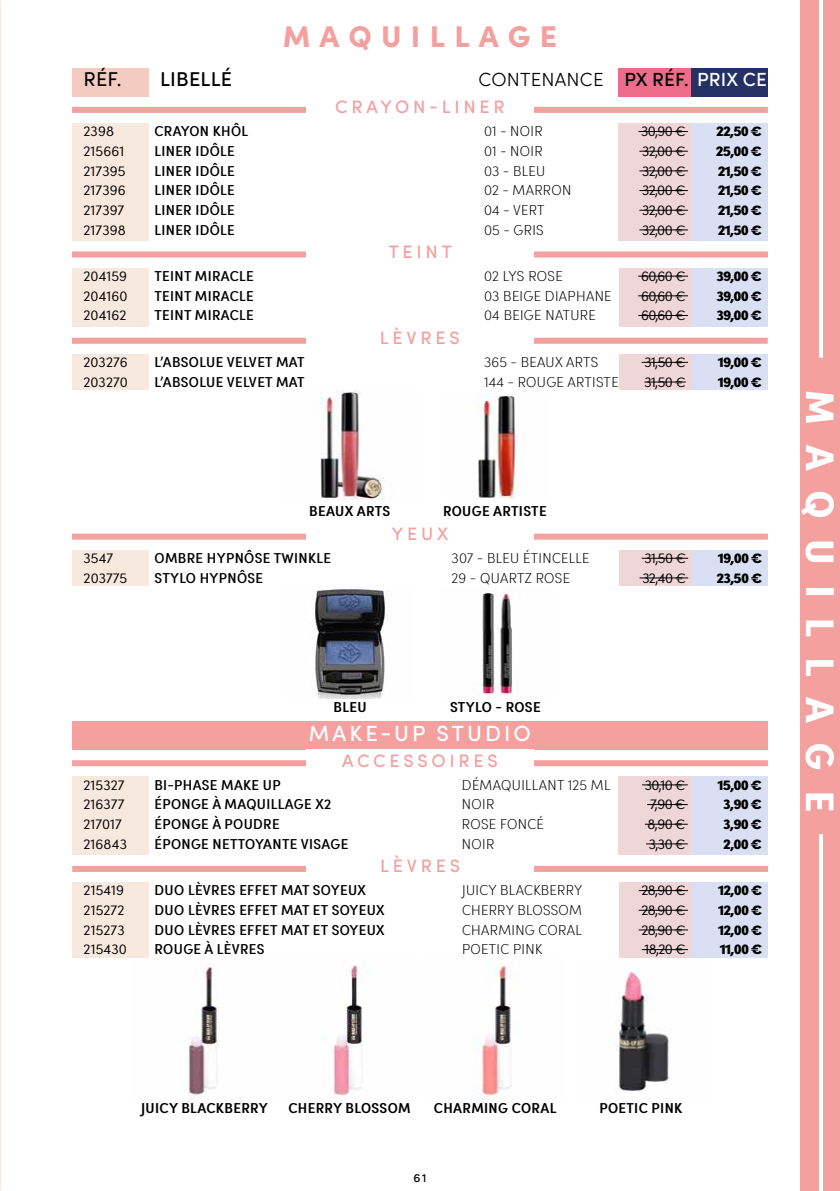
<style>
.page{position:relative;width:840px;height:1191px;background:#fff}
.page>*{position:absolute;margin:0;border:0;box-sizing:border-box;transform-origin:0 0}
.t1{font:700 40px "Sofia Pro Condensed";letter-spacing:.41em;color:#fff;scale:1.25 1}
.t2{font:900 30px "Sofia Pro";letter-spacing:.31em;color:#f4a09f}
.t3{font:500 22px "Sofia Pro";letter-spacing:.14em;color:#fff}
.t4{font:500 20px "Sofia Pro";letter-spacing:.01em;color:#000}
.t5{font:20px "Sofia Pro";color:#000}
.t6{font:500 19px "Sofia Pro";letter-spacing:.01em;color:#000}
.t7{font:300 19px "Sofia Pro";letter-spacing:.01em;color:#000}
.t8{font:500 18px "Sofia Pro";letter-spacing:.21em;color:#f4a09f}
.t9{font:14.4px/19.6px "Sofia Pro Condensed";letter-spacing:.02em;color:#000;scale:1.25 1}
.t10{font:300 14.4px/19.6px "Sofia Pro Condensed";letter-spacing:.01em;color:#000;scale:1.25 1}
.t11{font:200 14.4px/19.6px "Sofia Pro Condensed";letter-spacing:.02em;color:#000;scale:1.25 1}
.t12{font:900 14.4px/19.6px "Sofia Pro Condensed";letter-spacing:-.04em;color:#000;text-align:justify;scale:1.25 1}
.t13{font:500 14.4px "Sofia Pro Condensed";letter-spacing:.02em;color:#000;scale:1.25 1}
.t14{font:500 12px "Sofia Pro";color:#000}
.s1{color:#fff}
</style>
<div class="page">
<div style="left:618px;top:68px;width:73px;height:28px;background:#ec6d8a"></div>
<div style="left:72px;top:68px;width:77px;height:28px;background:#f3cbc1"></div>
<div style="left:691px;top:68px;width:76px;height:28px;background:#253165"></div>
<div style="left:72px;top:107px;width:695px;height:6px;background:#f4a09f"></div>
<div style="left:306px;top:96px;width:227px;height:18px;background:#fff"></div>
<div style="left:72px;top:123px;width:77px;height:118px;background:#f8e9df"></div>
<div style="left:691px;top:123px;width:76px;height:118px;background:#dae0f3"></div>
<div style="left:72px;top:251px;width:695px;height:6px;background:#f4a09f"></div>
<div style="left:306px;top:241px;width:227px;height:18px;background:#fff"></div>
<div style="left:72px;top:268px;width:77px;height:59px;background:#f8e9df"></div>
<div style="left:691px;top:268px;width:76px;height:59px;background:#dae0f3"></div>
<div style="left:618px;top:123px;width:73px;height:118px;background:#efd6d8"></div>
<hr style="left:638px;top:131px;width:49px;height:1px;background:#000">
<hr style="left:639px;top:151px;width:48px;height:1px;background:#000">
<hr style="left:639px;top:170px;width:48px;height:1px;background:#000">
<hr style="left:639px;top:190px;width:48px;height:1px;background:#000">
<hr style="left:639px;top:210px;width:48px;height:1px;background:#000">
<hr style="left:639px;top:229px;width:48px;height:1px;background:#000">
<div style="left:618px;top:268px;width:73px;height:59px;background:#efd6d8"></div>
<hr style="left:638px;top:276px;width:49px;height:1px;background:#000">
<hr style="left:638px;top:295px;width:49px;height:1px;background:#000">
<hr style="left:638px;top:315px;width:49px;height:1px;background:#000">
<div style="left:72px;top:338px;width:695px;height:6px;background:#f4a09f"></div>
<div style="left:306px;top:327px;width:227px;height:18px;background:#fff"></div>
<div style="left:72px;top:354px;width:77px;height:36px;background:#f8e9df"></div>
<div style="left:691px;top:354px;width:76px;height:36px;background:#dae0f3"></div>
<div style="left:618px;top:354px;width:73px;height:36px;background:#efd6d8"></div>
<hr style="left:641px;top:362px;width:46px;height:1px;background:#000">
<hr style="left:644px;top:382px;width:41px;height:1px;background:#000">
<img style="left:320px;top:391px;width:65px;height:110px">
<div style="left:72px;top:721px;width:695px;height:28px;background:#f4a09f"></div>
<div style="left:72px;top:760px;width:695px;height:6px;background:#f4a09f"></div>
<div style="left:306px;top:749px;width:227px;height:18px;background:#fff"></div>
<div style="left:72px;top:776px;width:77px;height:79px;background:#f8e9df"></div>
<div style="left:691px;top:776px;width:76px;height:79px;background:#dae0f3"></div>
<div style="left:72px;top:866px;width:695px;height:6px;background:#f4a09f"></div>
<div style="left:306px;top:855px;width:227px;height:18px;background:#fff"></div>
<div style="left:72px;top:882px;width:77px;height:76px;background:#f8e9df"></div>
<div style="left:691px;top:882px;width:76px;height:76px;background:#dae0f3"></div>
<img style="left:187px;top:964px;width:176px;height:135px">
<img style="left:474px;top:965px;width:38px;height:134px">
<img style="left:617px;top:969px;width:53px;height:122px">
<div style="left:799px;top:0;width:40px;height:1191px;background:#f4a09f"></div>
<svg style="left:819px;top:0;width:3px;height:358px"></svg>
<svg style="left:819px;top:834px;width:3px;height:357px"></svg>
<div style="left:618px;top:776px;width:72px;height:79px;background:#efd6d8"></div>
<hr style="left:641px;top:784px;width:46px;height:1px;background:#000">
<hr style="left:647px;top:804px;width:40px;height:1px;background:#000">
<hr style="left:644px;top:824px;width:43px;height:1px;background:#000">
<hr style="left:645px;top:843px;width:42px;height:1px;background:#000">
<div style="left:618px;top:882px;width:73px;height:76px;background:#efd6d8"></div>
<hr style="left:638px;top:890px;width:49px;height:1px;background:#000">
<hr style="left:638px;top:910px;width:49px;height:1px;background:#000">
<hr style="left:638px;top:929px;width:49px;height:1px;background:#000">
<hr style="left:641px;top:949px;width:46px;height:1px;background:#000">
<img style="left:477px;top:395px;width:46px;height:103px">
<div style="left:72px;top:533px;width:695px;height:6px;background:#f4a09f"></div>
<div style="left:306px;top:523px;width:227px;height:18px;background:#fff"></div>
<div style="left:72px;top:550px;width:77px;height:36px;background:#f8e9df"></div>
<div style="left:691px;top:550px;width:76px;height:36px;background:#dae0f3"></div>
<div style="left:618px;top:550px;width:73px;height:36px;background:#efd6d8"></div>
<hr style="left:641px;top:558px;width:46px;height:1px;background:#000">
<hr style="left:639px;top:577px;width:48px;height:1px;background:#000">
<img style="left:310px;top:586px;width:79px;height:113px">
<img style="left:480px;top:586px;width:40px;height:112px">
<h2 class="t2" style="left:282px;top:13px;width:276px">MAQUILLAGE</h2>
<h3 class="t5" style="left:83px;top:65px;width:40px">RÉF.</h3>
<h3 class="t4" style="left:160px;top:65px;width:73px">LIBELLÉ</h3>
<h3 class="t7" style="left:478px;top:65px;width:126px">CONTENANCE</h3>
<h3 class="t6" style="left:624px;top:65px;width:144px">PX RÉF. <span class="s1">PRIX CE</span></h3>
<p class="t8" style="left:335px;top:94px;width:171px">CRAYON-LINER</p>
<p class="t10" style="left:83px;top:121px;width:35px">2398<br>215661<br>217395<br>217396<br>217397<br>217398</p>
<p class="t9" style="left:154px;top:121px;width:76px">CRAYON KHÔL<br>LINER IDÔLE<br>LINER IDÔLE<br>LINER IDÔLE<br>LINER IDÔLE<br>LINER IDÔLE</p>
<p class="t11" style="left:484px;top:121px;width:71px">01 - NOIR<br>01 - NOIR<br>03 - BLEU<br>02 - MARRON<br>04 - VERT<br>05 - GRIS</p>
<p class="t12" style="left:715px;top:120px;width:39px">22,50 € 25,00 € 21,50 € 21,50 € 21,50 € 21,50 €</p>
<p class="t8" style="left:388px;top:238px;width:64px">TEINT</p>
<p class="t10" style="left:83px;top:265px;width:37px;text-align:justify">204159<br>204160<br>204162</p>
<p class="t9" style="left:154px;top:265px;width:81px;text-align:justify">TEINT MIRACLE TEINT MIRACLE TEINT MIRACLE</p>
<p class="t11" style="left:484px;top:265px;width:103px">02 LYS ROSE<br>03 BEIGE DIAPHANE<br>04 BEIGE NATURE</p>
<p class="t12" style="left:716px;top:265px;width:38px">39,00 € 39,00 € 39,00 €</p>
<p class="t10" style="left:641px;top:121px;width:37px;text-align:justify">30,90 € 32,00 € 32,00 € 32,00 € 32,00 € 32,00 €</p>
<p class="t10" style="left:640px;top:265px;width:37px;text-align:justify">60,60 € 60,60 € 60,60 €</p>
<p class="t8" style="left:380px;top:325px;width:81px">LÈVRES</p>
<p class="t10" style="left:83px;top:351px;width:37px">203276<br>203270</p>
<p class="t9" style="left:154px;top:351px;width:122px">L’ABSOLUE VELVET MAT<br>L’ABSOLUE VELVET MAT</p>
<p class="t11" style="left:484px;top:351px;width:109px">365 - BEAUX ARTS<br>144 - ROUGE ARTISTE</p>
<p class="t12" style="left:717px;top:351px;width:37px">19,00 €<br>19,00 €</p>
<p class="t10" style="left:644px;top:351px;width:35px">31,50 €<br>31,50 €</p>
<p class="t13" style="left:309px;top:500px;width:66px">BEAUX ARTS</p>
<p class="t13" style="left:443px;top:500px;width:84px">ROUGE ARTISTE</p>
<p class="t8" style="left:392px;top:520px;width:58px">YEUX</p>
<p class="t10" style="left:83px;top:547px;width:36px">3547<br>203775</p>
<p class="t9" style="left:154px;top:547px;width:142px">OMBRE HYPNÔSE TWINKLE<br>STYLO HYPNÔSE</p>
<p class="t11" style="left:451px;top:547px;width:112px">307 - BLEU ÉTINCELLE<br>29 - QUARTZ ROSE</p>
<p class="t12" style="left:716px;top:547px;width:38px">19,00 €<br>23,50 €</p>
<p class="t10" style="left:642px;top:547px;width:36px">31,50 €<br>32,40 €</p>
<p class="t13" style="left:333px;top:696px;width:28px">BLEU</p>
<p class="t13" style="left:450px;top:696px;width:74px">STYLO - ROSE</p>
<h3 class="t3" style="left:309px;top:717px;width:223px">MAKE-UP STUDIO</h3>
<p class="t8" style="left:342px;top:747px;width:157px">ACCESSOIRES</p>
<p class="t10" style="left:83px;top:774px;width:36px">215327<br>216377<br>217017<br>216843</p>
<p class="t9" style="left:154px;top:774px;width:156px">BI-PHASE MAKE UP<br>ÉPONGE À MAQUILLAGE X2<br>ÉPONGE À POUDRE<br>ÉPONGE NETTOYANTE VISAGE</p>
<p class="t11" style="left:461px;top:774px;width:120px">DÉMAQUILLANT 125 ML<br>NOIR<br>ROSE FONCÉ<br>NOIR</p>
<p class="t12" style="left:717px;top:773px;width:37px;text-align:center">15,00 €<br>3,90 €<br>3,90 €<br>2,00 €</p>
<p class="t8" style="left:380px;top:853px;width:81px">LÈVRES</p>
<p class="t10" style="left:83px;top:879px;width:36px">215419<br>215272<br>215273<br>215430</p>
<p class="t9" style="left:154px;top:879px;width:185px">DUO LÈVRES EFFET MAT SOYEUX<br>DUO LÈVRES EFFET MAT ET SOYEUX<br>DUO LÈVRES EFFET MAT ET SOYEUX<br>ROUGE À LÈVRES</p>
<p class="t11" style="left:462px;top:879px;width:98px;text-align:justify">JUICY BLACKBERRY CHERRY BLOSSOM CHARMING CORAL POETIC PINK</p>
<p class="t12" style="left:717px;top:879px;width:37px">12,00 € 12,00 € 12,00 € 11,00 €</p>
<p class="t10" style="left:644px;top:774px;width:34px;text-align:justify">30,10 € 7,90 € 8,90 € 3,30 €</p>
<p class="t10" style="left:641px;top:879px;width:37px;text-align:justify">28,90 € 28,90 € 28,90 € 18,20 €</p>
<h1 class="t1" style="left:850px;top:390px;width:339px;rotate:90deg">MAQUILLAGE</h1>
<p class="t13" style="left:141px;top:1097px;width:103px">JUICY BLACKBERRY</p>
<p class="t13" style="left:288px;top:1097px;width:99px">CHERRY BLOSSOM</p>
<p class="t13" style="left:433px;top:1097px;width:100px">CHARMING CORAL</p>
<p class="t13" style="left:599px;top:1097px;width:68px">POETIC PINK</p>
<p class="t14" style="left:413px;top:1168px;width:14px">61</p>
</div>
